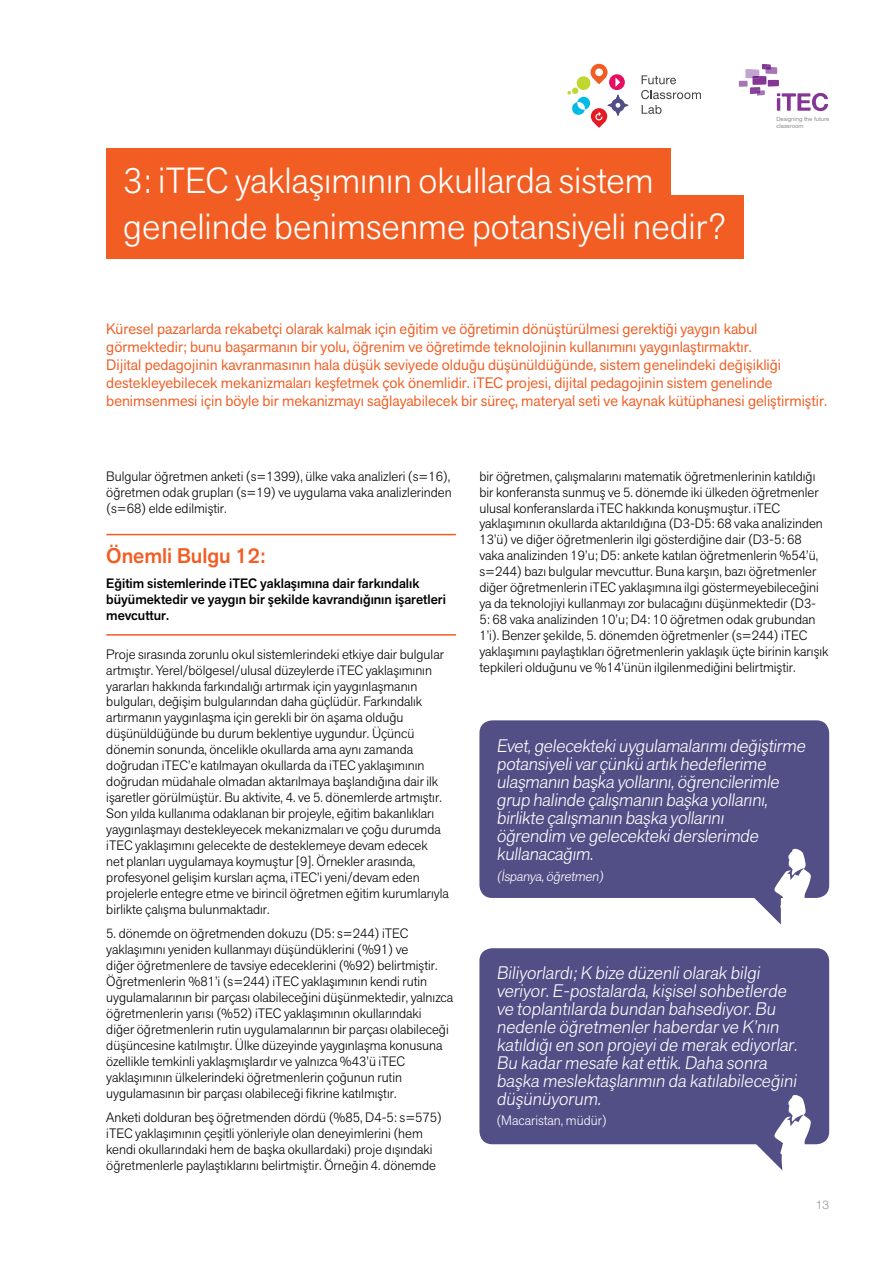
<style>
.page{position:relative;width:893px;height:1263px;background:#fff}
.page>*{position:absolute;margin:0;border:0;box-sizing:border-box;transform-origin:0 0}
.t1{font:300 36px/47px "Akzid Grtsk Next";color:#fff}
.t2{font:500 21px "Akzid Grtsk Next";color:#f15d22}
.t3{font:300 18px/18px "Akzid Grtsk Next";color:#fff}
.t4{font:15px/18px "Akzid Grtsk Next";color:#f15d22}
.t5{font:300 13.5px/15.9px "Akzid Grtsk Next";color:#000}
.t6{font:500 13.5px/16.2px "Akzid Grtsk Next";color:#000}
.t7{font:300 13.5px "Akzid Grtsk Next";color:#fff}
.t8{font:300 12px "Helvetica Neue";color:#939598}
.t9{font:5.85px/7.1px "Alte Haas Grotesk";color:#888a8d}
</style>
<div class="page">
<svg style="left:642px;top:75px;width:34px;height:9px"></svg>
<svg style="left:641px;top:90px;width:60px;height:9px"></svg>
<svg style="left:642px;top:105px;width:20px;height:9px"></svg>
<svg style="left:567px;top:64px;width:61px;height:64px"></svg>
<svg style="left:738px;top:64px;width:91px;height:48px"></svg>
<hr style="left:106px;top:534px;width:350px;height:1px;background:#f15d22">
<hr style="left:106px;top:634px;width:350px;height:2px;background:#f15d22">
<div style="left:479px;top:720px;width:350px;height:178px;background:#524e86;border-radius:13px"></div>
<div style="left:479px;top:948px;width:350px;height:196px;background:#524e86;border-radius:13px"></div>
<svg style="left:740px;top:1095px;width:71px;height:76px"></svg>
<svg style="left:754px;top:849px;width:57px;height:75px"></svg>
<div style="left:106px;top:148px;width:565px;height:64px;background:#f15d22"></div>
<div style="left:106px;top:195px;width:638px;height:64px;background:#f15d22"></div>
<h1 class="t1" style="left:123px;top:156px;width:604px">3: iTEC yaklaşımının okullarda sistem genelinde benimsenme potansiyeli nedir?</h1>
<p class="t9" style="left:776px;top:115px;width:54px">Designing the future classroom</p>
<p class="t4" style="left:106px;top:320px;width:722px">Küresel pazarlarda rekabetçi olarak kalmak için eğitim ve öğretimin dönüştürülmesi gerektiği yaygın kabul görmektedir; bunu başarmanın bir yolu, öğrenim ve öğretimde teknolojinin kullanımını yaygınlaştırmaktır.<br>Dijital pedagojinin kavranmasının hala düşük seviyede olduğu düşünüldüğünde, sistem genelindeki değişikliği destekleyebilecek mekanizmaları keşfetmek çok önemlidir. iTEC projesi, dijital pedagojinin sistem genelinde benimsenmesi için böyle bir mekanizmayı sağlayabilecek bir süreç, materyal seti ve kaynak kütüphanesi geliştirmiştir.</p>
<p class="t5" style="left:106px;top:468px;width:347px;text-align:justify">Bulgular öğretmen anketi (s=1399), ülke vaka analizleri (s=16), öğretmen odak grupları (s=19) ve uygulama vaka analizlerinden (s=68) elde edilmiştir.</p>
<h2 class="t2" style="left:106px;top:542px;width:161px">Önemli Bulgu 12:</h2>
<p class="t6" style="left:106px;top:575px;width:341px">Eğitim sistemlerinde iTEC yaklaşımına dair farkındalık büyümektedir ve yaygın bir şekilde kavrandığının işaretleri mevcuttur.</p>
<p class="t5" style="left:106px;top:646px;width:344px">Proje sırasında zorunlu okul sistemlerindeki etkiye dair bulgular artmıştır. Yerel/bölgesel/ulusal düzeylerde iTEC yaklaşımının yararları hakkında farkındalığı artırmak için yaygınlaşmanın bulguları, değişim bulgularından daha güçlüdür. Farkındalık artırmanın yaygınlaşma için gerekli bir ön aşama olduğu düşünüldüğünde bu durum beklentiye uygundur. Üçüncü dönemin sonunda, öncelikle okullarda ama aynı zamanda doğrudan iTEC’e katılmayan okullarda da iTEC yaklaşımının doğrudan müdahale olmadan aktarılmaya başlandığına dair ilk işaretler görülmüştür. Bu aktivite, 4. ve 5. dönemlerde artmıştır.<br>Son yılda kullanıma odaklanan bir projeyle, eğitim bakanlıkları yaygınlaşmayı destekleyecek mekanizmaları ve çoğu durumda iTEC yaklaşımını gelecekte de desteklemeye devam edecek<br>net planları uygulamaya koymuştur [9]. Örnekler arasında, profesyonel gelişim kursları açma, iTEC’i yeni/devam eden projelerle entegre etme ve birincil öğretmen eğitim kurumlarıyla birlikte çalışma bulunmaktadır.</p>
<p class="t5" style="left:106px;top:925px;width:348px">5. dönemde on öğretmenden dokuzu (D5: s=244) iTEC yaklaşımını yeniden kullanmayı düşündüklerini (%91) ve<br>diğer öğretmenlere de tavsiye edeceklerini (%92) belirtmiştir.<br>Öğretmenlerin %81’i (s=244) iTEC yaklaşımının kendi rutin uygulamalarının bir parçası olabileceğini düşünmektedir, yalnızca öğretmenlerin yarısı (%52) iTEC yaklaşımının okullarındaki<br>diğer öğretmenlerin rutin uygulamalarının bir parçası olabileceği düşüncesine katılmıştır. Ülke düzeyinde yaygınlaşma konusuna özellikle temkinli yaklaşmışlardır ve yalnızca %43’ü iTEC yaklaşımının ülkelerindeki öğretmenlerin çoğunun rutin uygulamasının bir parçası olabileceği fikrine katılmıştır.</p>
<p class="t5" style="left:106px;top:1109px;width:337px">Anketi dolduran beş öğretmenden dördü (%85, D4-5: s=575) iTEC yaklaşımının çeşitli yönleriyle olan deneyimlerini (hem kendi okullarındaki hem de başka okullardaki) proje dışındaki öğretmenlerle paylaştıklarını belirtmiştir. Örneğin 4. dönemde</p>
<p class="t5" style="left:479px;top:468px;width:351px">bir öğretmen, çalışmalarını matematik öğretmenlerinin katıldığı bir konferansta sunmuş ve 5. dönemde iki ülkeden öğretmenler ulusal konferanslarda iTEC hakkında konuşmuştur. iTEC yaklaşımının okullarda aktarıldığına (D3-D5: 68 vaka analizinden 13’ü) ve diğer öğretmenlerin ilgi gösterdiğine dair (D3-5: 68 vaka analizinden 19’u; D5: ankete katılan öğretmenlerin %54’ü, s=244) bazı bulgular mevcuttur. Buna karşın, bazı öğretmenler diğer öğretmenlerin iTEC yaklaşımına ilgi göstermeyebileceğini ya da teknolojiyi kullanmayı zor bulacağını düşünmektedir (D3- 5: 68 vaka analizinden 10’u; D4: 10 öğretmen odak grubundan 1’i). Benzer şekilde, 5. dönemden öğretmenler (s=244) iTEC yaklaşımını paylaştıkları öğretmenlerin yaklaşık üçte birinin karışık tepkileri olduğunu ve %14’ünün ilgilenmediğini belirtmiştir.</p>
<p class="t3" style="left:496px;top:737px;width:313px">Evet,gelecektekiuygulamalarımıdeğiştirme potansiyelivarçünkü artık hedeflerime ulaşmanın başka yollarını,öğrencilerimle grup halinde çalışmanın başka yollarını, birlikte çalışmanın başka yollarını<br>öğrendim ve gelecektekiderslerimde kullanacağım.</p>
<p class="t7" style="left:496px;top:867px;width:111px">(İspanya,öğretmen)</p>
<p class="t3" style="left:496px;top:963px;width:305px">Biliyorlardı;K bize düzenliolarak bilgi veriyor.E-postalarda,kişiselsohbetlerde ve toplantılarda bundan bahsediyor.Bu nedenle öğretmenlerhaberdarve K’nın katıldığıen son projeyide merak ediyorlar.<br>Bu kadarmesafe katettik.Daha sonra başka meslektaşlarımın da katılabileceğini düşünüyorum.</p>
<p class="t7" style="left:496px;top:1112px;width:112px">(Macaristan, müdür)</p>
<p class="t8" style="left:816px;top:1197px;width:15px">13</p>
</div>
